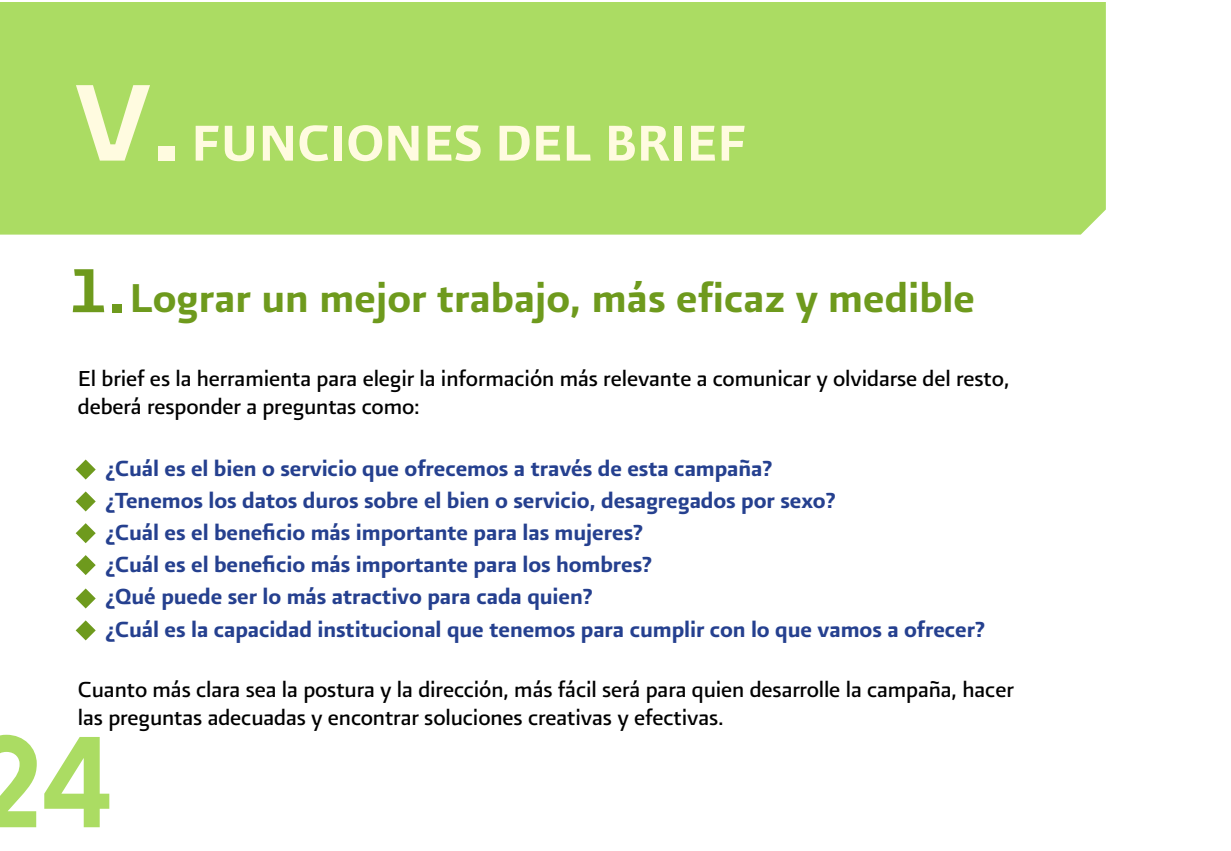
<style>
.page{position:relative;width:1231px;height:851px;background:#fff}
.page>*{position:absolute;margin:0;border:0;box-sizing:border-box;transform-origin:0 0}
.t1{font:130px "Chalet New York Nineteen Seventy";color:#abdc63}
.t2{font:60px "Presidencia Firme Versalitas";color:#fffbe0}
.t3{font:48px "Presidencia Firme";color:#6e9a1d}
.t4{font:26px/32px "Presidencia Firme CC";letter-spacing:-.005em;color:#25408f}
.t5{font:26px/28px "Presidencia Base";letter-spacing:-.005em;color:#000}
.s1{font-size:130px}
.s2{font-size:74px}
</style>
<div class="page">
<div style="left:0;top:2px;width:1105px;height:232px;background:#abdc63"></div>
<svg style="left:76px;top:459px;width:20px;height:20px"></svg>
<svg style="left:76px;top:523px;width:20px;height:20px"></svg>
<svg style="left:76px;top:588px;width:20px;height:20px"></svg>
<svg style="left:76px;top:491px;width:20px;height:20px"></svg>
<svg style="left:76px;top:555px;width:20px;height:20px"></svg>
<svg style="left:76px;top:620px;width:20px;height:20px"></svg>
<h2 class="t2" style="left:74px;top:110px;width:673px"><span class="s1">V.</span> FUNCIONES DEL BRIEF</h2>
<h3 class="t3" style="left:68px;top:270px;width:908px"><span class="s2">1.</span> Lograr un mejor trabajo, más eficaz y medible</h3>
<p class="t5" style="left:78px;top:364px;width:932px">El brief es la herramienta para elegir la información más relevante a comunicar y olvidarse del resto, deberá responder a preguntas como:</p>
<p class="t4" style="left:105px;top:452px;width:881px">¿Cuál es el bien o servicio que ofrecemos a través de esta campaña?<br>¿Tenemos los datos duros sobre el bien o servicio, desagregados por sexo?<br>¿Cuál es el beneficio más importante para las mujeres?<br>¿Cuál es el beneficio más importante para los hombres?<br>¿Qué puede ser lo más atractivo para cada quien?<br>¿Cuál es la capacidad institucional que tenemos para cumplir con lo que vamos a ofrecer?</p>
<p class="t5" style="left:78px;top:674px;width:937px">Cuanto más clara sea la postura y la dirección, más fácil será para quien desarrolle la campaña, hacer las preguntas adecuadas y encontrar soluciones creativas y efectivas.</p>
<h1 class="t1" style="left:-28px;top:702px;width:143px">24</h1>
</div>
